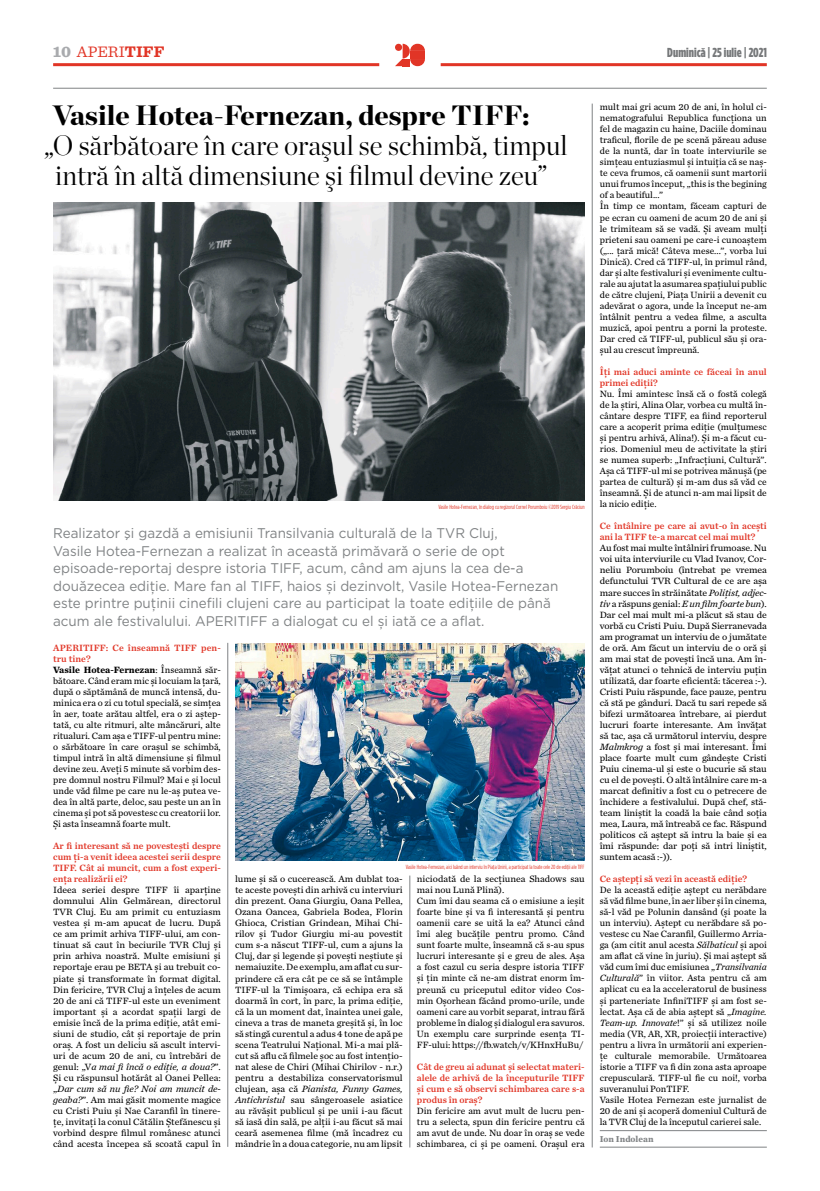
<style>
.page{position:relative;width:820px;height:1191px;background:#fff}
.page>*{position:absolute;margin:0;border:0;box-sizing:border-box;transform-origin:0 0}
.t1{font:300 28px/30px "Chronicle Display";color:#000;text-align:center}
.t2{font:900 28px "Chronicle Display";color:#000}
.t3{font:16px "Sentinel";color:#e13526}
.t4{font:14px/17.5px "Gotham";color:#7f8284;scale:.96 1}
.t5{font:900 13px "Gotham Condensed";color:#76787a}
.t6{font:9.5px/11px "Chronicle Text G2";color:#000;text-align:justify}
.t7{font:9.5px/11px "Chronicle Text G2";color:#000;text-align:justify;scale:1.04 1}
.t8{font:9.5px/11px "Chronicle Text G2 Semi";color:#e13526}
.t9{font:700 9px "Chronicle Text G2";color:#7f8284}
.t10{font:6px "Gotham Condensed";color:#e13526}
.s1{font-weight:900;color:#a9abae}
.s2{font-weight:700}
.s3{font-style:italic}
</style>
<div class="page">
<hr style="left:53px;top:63px;width:326px;height:3px;background:#e13526">
<hr style="left:440px;top:63px;width:326px;height:3px;background:#e13526">
<svg style="left:395px;top:44px;width:30px;height:22px"></svg>
<img style="left:53px;top:203px;width:531px;height:298px">
<hr style="left:599px;top:1130px;width:167px;height:1px;background:#7f8284">
<hr style="left:599px;top:1146px;width:167px;height:1px;background:#7f8284">
<img style="left:235px;top:644px;width:349px;height:216px">
<hr style="left:227px;top:643px;width:1px;height:503px;background:#7f8284">
<hr style="left:409px;top:875px;width:1px;height:272px;background:#7f8284">
<hr style="left:591px;top:104px;width:1px;height:1043px;background:#7f8284">
<hr style="left:53px;top:88px;width:713px;height:1px;background:#7f8284">
<h2 class="t3" style="left:53px;top:40px;width:113px"><span class="s1">10</span> APERI<span class="s2">TIFF</span></h2>
<h3 class="t5" style="left:667px;top:44px;width:101px">Duminică | 25 iulie | 2021</h3>
<h1 class="t2" style="left:53px;top:92px;width:478px">Vasile Hotea-Fernezan, despre TIFF:</h1>
<h1 class="t1" style="left:44px;top:128px;width:524px">„O sărbătoare în care oraşul se schimbă, timpul intră în altă dimensiune şi filmul devine zeu”</h1>
<p class="t10" style="left:438px;top:504px;width:148px">Vasile Hotea-Fernezan, în dialog cu regizorul Cornel Porumboiu ©2019 Sergiu Crăciun</p>
<p class="t4" style="left:53px;top:524px;width:527px">Realizator şi gazdă a emisiunii Transilvania culturală de la TVR Cluj,<br>Vasile Hotea-Fernezan a realizat în această primăvară o serie de opt episoade-reportaj despre istoria TIFF, acum, când am ajuns la cea de-a douăzecea ediţie. Mare fan al TIFF, haios și dezinvolt, Vasile Hotea-Fernezan este printre puținii cinefili clujeni care au participat la toate edițiile de până acum ale festivalului. APERITIFF a dialogat cu el și iată ce a aflat.</p>
<p class="t8" style="left:53px;top:641px;width:169px">APERITIFF: Ce înseamnă TIFF pen&shy;tru tine?</p>
<p class="t6" style="left:53px;top:663px;width:169px"><span class="s2">Vasile Hotea-Fernezan</span>: Înseamnă săr&shy;bătoare. Când eram mic şi locuiam la ţară, după o săptămână de muncă intensă, du&shy;minica era o zi cu totul specială, se simţea în aer, toate arătau altfel, era o zi aștep&shy;tată, cu alte ritmuri, alte mâncăruri, alte ritualuri. Cam aşa e TIFF-ul pentru mine: o sărbătoare în care oraşul se schimbă, timpul intră în altă dimensiune şi filmul devine zeu. Aveţi 5 minute să vorbim des&shy;pre domnul nostru Filmul? Mai e şi locul unde văd filme pe care nu le-aş putea ve&shy;dea în altă parte, deloc, sau peste un an în cinema şi pot să povestesc cu creatorii lor.<br>Şi asta înseamnă foarte mult.</p>
<p class="t8" style="left:53px;top:840px;width:169px;text-align:justify">Ar fi interesant să ne povestești despre cum ţi-a venit ideea acestei serii despre TIFF. Cât ai muncit, cum a fost experi&shy;enţa realizării ei?</p>
<p class="t6" style="left:53px;top:884px;width:169px">Ideea seriei despre TIFF îi aparţine domnului Alin Gelmărean, directorul TVR Cluj. Eu am primit cu entuziasm vestea şi m-am apucat de lucru. După ce am primit arhiva TIFF-ului, am con&shy;tinuat să caut în beciurile TVR Cluj și prin arhiva noastră. Multe emisiuni şi reportaje erau pe BETA şi au trebuit co&shy;piate şi transformate în format digital.<br>Din fericire, TVR Cluj a înţeles de acum 20 de ani că TIFF-ul este un eveniment important şi a acordat spaţii largi de emisie încă de la prima ediţie, atât emi&shy;siuni de studio, cât şi reportaje de prin oraş. A fost un deliciu să ascult intervi&shy;uri de acum 20 de ani, cu întrebări de genul: „V<span class="s3">a mai fi încă o ediţie, a doua?</span>”.<br>Şi cu răspunsul hotărât al Oanei Pellea: „<span class="s3">Dar cum să nu fie? Noi am muncit de&shy;geaba?</span>”. Am mai găsit momente magice cu Cristi Puiu şi Nae Caranfil în tinere&shy;ţe, invitaţi la conul Cătălin Ştefănescu şi vorbind despre filmul românesc atunci când acesta începea să scoată capul în</p>
<p class="t6" style="left:235px;top:873px;width:169px">lume şi să o cucerească. Am dublat toa&shy;te aceste poveşti din arhivă cu interviuri din prezent. Oana Giurgiu, Oana Pellea, Ozana Oancea, Gabriela Bodea, Florin Ghioca, Cristian Grindean, Mihai Chi&shy;rilov şi Tudor Giurgiu mi-au povestit cum s-a născut TIFF-ul, cum a ajuns la Cluj, dar şi legende şi poveşti neştiute şi nemaiuzite. De exemplu, am aflat cu sur&shy;prindere că era cât pe ce să se întâmple TIFF-ul la Timişoara, că echipa era să doarmă în cort, în parc, la prima ediţie, că la un moment dat, înaintea unei gale, cineva a tras de maneta greşită şi, în loc să stingă curentul a adus 4 tone de apă pe scena Teatrului Naţional. Mi-a mai plă&shy;cut să aflu că filmele şoc au fost intenţio&shy;nat alese de Chiri (Mihai Chirilov - n.r.) pentru a destabiliza conservatorismul clujean, aşa că <span class="s3">Pianista, Funny Games, Antichristul</span> sau sângeroasele asiatice au răvăşit publicul şi pe unii i-au făcut să iasă din sală, pe alţii i-au făcut să mai ceară asemenea filme (mă încadrez cu mândrie în a doua categorie, nu am lipsit</p>
<p class="t6" style="left:417px;top:873px;width:169px;text-align:left">niciodată de la secţiunea Shadows sau mai nou Lună Plină).<br>Cum îmi dau seama că o emisiune a ieşit foarte bine şi va fi interesantă şi pentru oamenii care se uită la ea? Atunci când îmi aleg bucăţile pentru promo. Când sunt foarte multe, înseamnă că s-au spus lucruri interesante şi e greu de ales. Aşa a fost cazul cu seria despre istoria TIFF şi ţin minte că ne-am distrat enorm îm&shy;preună cu priceputul editor video Cos&shy;min Oşorhean făcând promo-urile, unde oameni care au vorbit separat, intrau fără probleme în dialog şi dialogul era savuros.<br>Un exemplu care surprinde esenţa TI-FF-ului: https://fb.watch/v/KHnxHuBu/</p>
<p class="t10" style="left:405px;top:863px;width:180px">Vasile Hotea-Fernezan, aici luând un interviu în Piața Unirii, a participat la toate cele 20 de ediții ale TIFF</p>
<p class="t8" style="left:417px;top:1060px;width:169px;text-align:justify">Cât de greu ai adunat şi selectat materi&shy;alele de arhivă de la începuturile TIFF şi cum e să observi schimbarea care s-a produs în oraş?</p>
<p class="t6" style="left:417px;top:1104px;width:169px">Din fericire am avut mult de lucru pen&shy;tru a selecta, spun din fericire pentru că am avut de unde. Nu doar în oraş se vede schimbarea, ci şi pe oameni. Oraşul era</p>
<p class="t6" style="left:599px;top:101px;width:168px;text-align:left">mult mai gri acum 20 de ani, în holul ci&shy;nematografului Republica funcţiona un fel de magazin cu haine, Daciile dominau traficul, florile de pe scenă păreau aduse de la nuntă, dar în toate interviurile se simţeau entuziasmul şi intuiţia că se naş&shy;te ceva frumos, că oamenii sunt martorii unui frumos început, „this is the begining of a beautiful...”<br>În timp ce montam, făceam capturi de pe ecran cu oameni de acum 20 de ani şi le trimiteam să se vadă. Şi aveam mulţi prieteni sau oameni pe care-i cunoaştem („... ţară mică! Câteva mese...”, vorba lui Dinică). Cred că TIFF-ul, în primul rând, dar şi alte festivaluri şi evenimente cultu&shy;rale au ajutat la asumarea spaţiului public de către clujeni, Piaţa Unirii a devenit cu adevărat o agora, unde la început ne-am întâlnit pentru a vedea filme, a asculta muzică, apoi pentru a porni la proteste.<br>Dar cred că TIFF-ul, publicul său şi ora&shy;şul au crescut împreună.</p>
<p class="t8" style="left:599px;top:366px;width:168px">Îţi mai aduci aminte ce făceai în anul primei ediţii?</p>
<p class="t6" style="left:599px;top:388px;width:168px">Nu. Îmi amintesc însă că o fostă colegă de la ştiri, Alina Olar, vorbea cu multă în&shy;cântare despre TIFF, ea fiind reporterul care a acoperit prima ediţie (mulţumesc şi pentru arhivă, Alina!). Şi m-a făcut cu&shy;rios. Domeniul meu de activitate la ştiri se numea superb: „Infracţiuni, Cultură”.<br>Aşa că TIFF-ul mi se potrivea mănuşă (pe partea de cultură) şi m-am dus să văd ce înseamnă. Şi de atunci n-am mai lipsit de la nicio ediţie.</p>
<p class="t8" style="left:599px;top:520px;width:168px">Ce întâlnire pe care ai avut-o în aceşti ani la TIFF te-a marcat cel mai mult?</p>
<p class="t7" style="left:599px;top:542px;width:162px">Au fost mai multe întâlniri frumoase. Nu voi uita interviurile cu Vlad Ivanov, Cor&shy;neliu Porumboiu (întrebat pe vremea defunctului TVR Cultural de ce are aşa mare succes în străinătate <span class="s3">Poliţist, adjec&shy;tiv</span> a răspuns genial: <span class="s3">E un film foarte bun</span>).<br>Dar cel mai mult mi-a plăcut să stau de vorbă cu Cristi Puiu. După Sierranevada am programat un interviu de o jumătate de oră. Am făcut un interviu de o oră şi am mai stat de poveşti încă una. Am în&shy;văţat atunci o tehnică de interviu puţin utilizată, dar foarte eficientă: tăcerea :-).<br>Cristi Puiu răspunde, face pauze, pentru că stă pe gânduri. Dacă tu sari repede să bifezi următoarea întrebare, ai pierdut lucruri foarte interesante. Am învăţat să tac, aşa că următorul interviu, despre <span class="s3">Malmkrog</span> a fost şi mai interesant. Îmi place foarte mult cum gândeşte Cristi Puiu cinema-ul şi este o bucurie să stau cu el de poveşti. O altă întâlnire care m-a marcat definitiv a fost cu o petrecere de închidere a festivalului. După chef, stă&shy;team liniştit la coadă la baie când soţia mea, Laura, mă întreabă ce fac. Răspund politicos că aştept să intru la baie şi ea îmi răspunde: dar poţi să intri liniştit, suntem acasă :-)).</p>
<p class="t8" style="left:599px;top:873px;width:149px">Ce aştepţi să vezi în această ediţie?</p>
<p class="t6" style="left:599px;top:884px;width:168px;text-align:left">De la această ediţie aştept cu nerăbdare să văd filme bune, în aer liber şi în cinema, să-l văd pe Polunin dansând (şi poate la un interviu). Aştept cu nerăbdare să po&shy;vestesc cu Nae Caranfil, Guillermo Arria&shy;ga (am citit anul acesta <span class="s3">Sălbaticul</span> şi apoi am aflat că vine în juriu). Şi mai aştept să văd cum îmi duc emisiunea „<span class="s3">Transilvania Culturală</span>” în viitor. Asta pentru că am aplicat cu ea la acceleratorul de business și parteneriate InfiniTIFF şi am fost se&shy;lectat. Aşa că de abia aştept să „<span class="s3">Imagine.<br>Team-up. Innovate</span>!” şi să utilizez noile media (VR, AR, XR, proiecții interactive) pentru a livra în următorii ani experien&shy;țe culturale memorabile. Următoarea istorie a TIFF va fi din zona asta aproape crepusculară. TIFF-ul fie cu noi!, vorba suveranului PonTIFF.<br>Vasile Hotea Fernezan este jurnalist de 20 de ani și acoperă domeniul Cultură de la TVR Cluj de la începutul carierei sale.</p>
<p class="t9" style="left:599px;top:1131px;width:55px">Ion Indolean</p>
</div>
